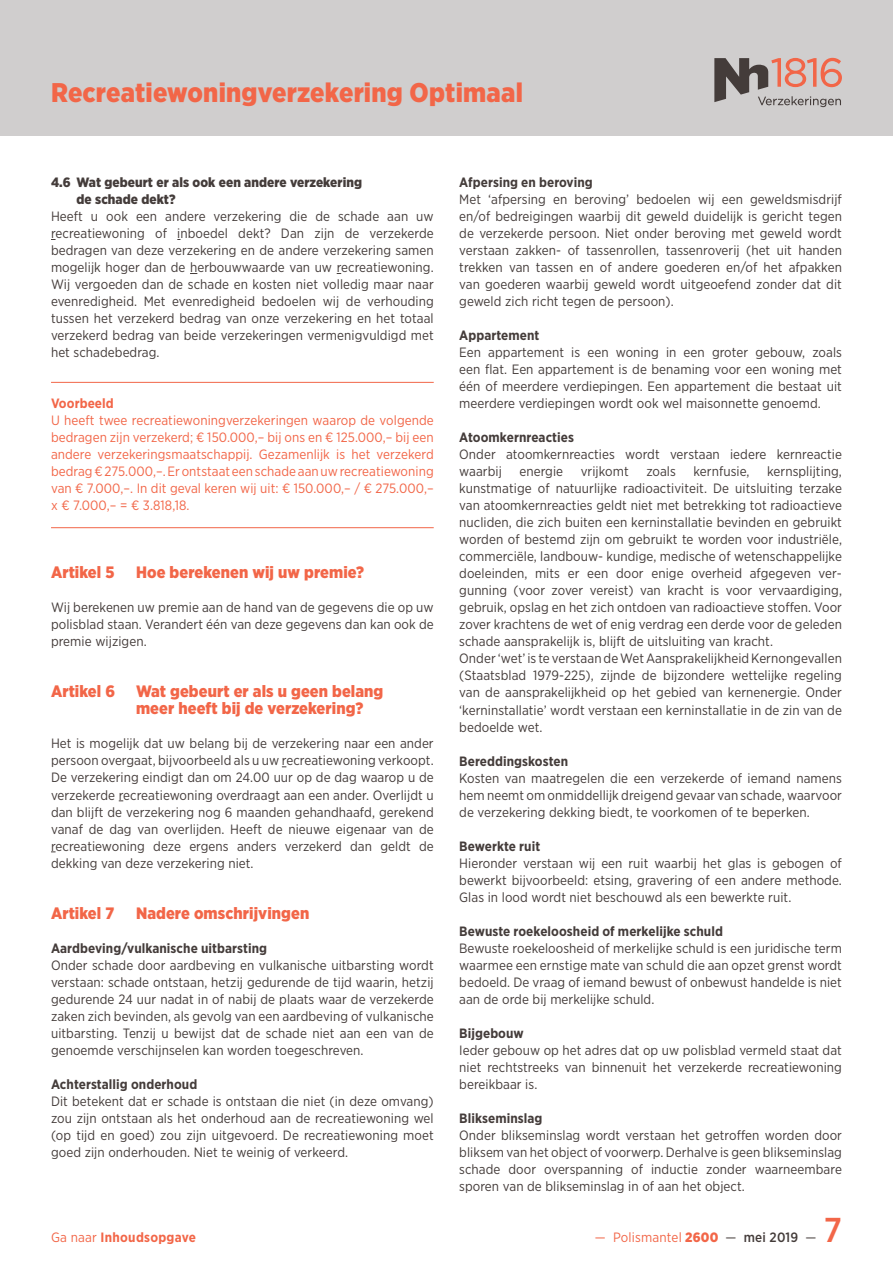
<style>
.page{position:relative;width:893px;height:1263px;background:#fff}
.page>*{position:absolute;margin:0;border:0;box-sizing:border-box;transform-origin:0 0}
.t1{font:500 34.5px "Gotham Narrow";color:#f26648}
.t2{font:900 27px "Gotham Narrow";letter-spacing:.01em;color:#f26648}
.t3{font:900 16.5px/17px "Gotham Narrow";letter-spacing:.005em;color:#f26648}
.t4{font:13.5px/17px "Gotham Narrow";letter-spacing:.005em;color:#443c3a;text-align:justify}
.t5{font:13.5px/17px "Gotham Narrow";letter-spacing:.005em;color:#f26648;text-align:justify}
.t6{font:700 13.5px "Gotham Narrow";letter-spacing:.005em;color:#443c3a}
.t7{font:900 13.5px/17px "Gotham Narrow";letter-spacing:.005em;color:#443c3a}
.t8{font:700 13.5px "Gotham Narrow";letter-spacing:.01em;color:#f26648}
.s1{font-weight:400}
.s2{font-weight:900}
.s3{color:#443c3a}
.s4{font-weight:500;color:#443c3a}
</style>
<div class="page">
<hr style="left:51px;top:382px;width:383px;height:1px;background:#f26648">
<hr style="left:51px;top:527px;width:383px;height:1px;background:#f26648">
<div style="left:0;top:0;width:893px;height:136px;background:#d0cece"></div>
<svg style="left:714px;top:58px;width:128px;height:49px"></svg>
<h2 class="t2" style="left:51px;top:74px;width:473px">Recreatiewoningverzekering Optimaal</h2>
<p class="t7" style="left:77px;top:174px;width:287px;text-indent:-26px">4.6 Wat gebeurt er als ook een andere verzekering de schade dekt?</p>
<p class="t4" style="left:51px;top:208px;width:384px">Heeft u ook een andere verzekering die de schade aan uw recreatiewoning of inboedel dekt? Dan zijn de verzekerde bedragen van deze verzekering en de andere verzekering samen mogelijk hoger dan de herbouwwaarde van uw recreatiewoning.<br>Wij vergoeden dan de schade en kosten niet volledig maar naar evenredigheid. Met evenredigheid bedoelen wij de verhouding tussen het verzekerd bedrag van onze verzekering en het totaal verzekerd bedrag van beide verzekeringen vermenigvuldigd met het schadebedrag.</p>
<p class="t8" style="left:51px;top:395px;width:64px">Voorbeeld</p>
<p class="t5" style="left:51px;top:412px;width:384px">U heeft twee recreatiewoningverzekeringen waarop de volgende bedragen zijn verzekerd; € 150.000,– bij ons en € 125.000,– bij een andere verzekeringsmaatschappij. Gezamenlijk is het verzekerd bedrag € 275.000,–. Er ontstaat een schade aan uw recreatiewoning van € 7.000,–. In dit geval keren wij uit: € 150.000,– / € 275.000,– x € 7.000,– = € 3.818,18.</p>
<p class="t3" style="left:51px;top:564px;width:65px">Artikel 5</p>
<p class="t3" style="left:136px;top:564px;width:230px">Hoe berekenen wij uw premie?</p>
<p class="t4" style="left:51px;top:599px;width:384px">Wij berekenen uw premie aan de hand van de gegevens die op uw polisblad staan. Verandert één van deze gegevens dan kan ook de premie wijzigen.</p>
<p class="t3" style="left:51px;top:683px;width:66px">Artikel 6</p>
<p class="t3" style="left:136px;top:683px;width:249px">Wat gebeurt er als u geen belang meer heeft bij de verzekering?</p>
<p class="t4" style="left:51px;top:735px;width:384px">Het is mogelijk dat uw belang bij de verzekering naar een ander persoon overgaat, bijvoorbeeld als u uw recreatiewoning verkoopt.<br>De verzekering eindigt dan om 24.00 uur op de dag waarop u de verzekerde recreatiewoning overdraagt aan een ander. Overlijdt u dan blijft de verzekering nog 6 maanden gehandhaafd, gerekend vanaf de dag van overlijden. Heeft de nieuwe eigenaar van de recreatiewoning deze ergens anders verzekerd dan geldt de dekking van deze verzekering niet.</p>
<p class="t3" style="left:51px;top:904px;width:65px">Artikel 7</p>
<p class="t3" style="left:136px;top:904px;width:175px">Nadere omschrijvingen</p>
<p class="t6" style="left:51px;top:939px;width:218px">Aardbeving/vulkanische uitbarsting</p>
<p class="t4" style="left:51px;top:956px;width:384px">Onder schade door aardbeving en vulkanische uitbarsting wordt verstaan: schade ontstaan, hetzij gedurende de tijd waarin, hetzij gedurende 24 uur nadat in of nabij de plaats waar de verzekerde zaken zich bevinden, als gevolg van een aardbeving of vulkanische uitbarsting. Tenzij u bewijst dat de schade niet aan een van de genoemde verschijnselen kan worden toegeschreven.</p>
<p class="t6" style="left:51px;top:1075px;width:148px">Achterstallig onderhoud</p>
<p class="t4" style="left:51px;top:1092px;width:384px">Dit betekent dat er schade is ontstaan die niet (in deze omvang) zou zijn ontstaan als het onderhoud aan de recreatiewoning wel (op tijd en goed) zou zijn uitgevoerd. De recreatiewoning moet goed zijn onderhouden. Niet te weinig of verkeerd.</p>
<p class="t8" style="left:51px;top:1228px;width:147px"><span class="s1">Ga naar</span> Inhoudsopgave</p>
<p class="t6" style="left:459px;top:174px;width:135px">Afpersing en beroving</p>
<p class="t4" style="left:459px;top:191px;width:384px">Met ‘afpersing en beroving’ bedoelen wij een geweldsmisdrijf en/of bedreigingen waarbij dit geweld duidelijk is gericht tegen de verzekerde persoon. Niet onder beroving met geweld wordt verstaan zakken- of tassenrollen, tassenroverij (het uit handen trekken van tassen en of andere goederen en/of het afpakken van goederen waarbij geweld wordt uitgeoefend zonder dat dit geweld zich richt tegen de persoon).</p>
<p class="t6" style="left:459px;top:327px;width:82px">Appartement</p>
<p class="t4" style="left:459px;top:344px;width:384px">Een appartement is een woning in een groter gebouw, zoals een flat. Een appartement is de benaming voor een woning met één of meerdere verdiepingen. Een appartement die bestaat uit meerdere verdiepingen wordt ook wel maisonnette genoemd.</p>
<p class="t6" style="left:459px;top:429px;width:116px">Atoomkernreacties</p>
<p class="t4" style="left:459px;top:446px;width:384px">Onder atoomkernreacties wordt verstaan iedere kernreactie waarbij</p>
<p class="t4" style="left:519px;top:463px;width:45px">energie</p>
<p class="t4" style="left:581px;top:463px;width:50px">vrijkomt</p>
<p class="t4" style="left:646px;top:463px;width:31px">zoals</p>
<p class="t4" style="left:693px;top:463px;width:58px">kernfusie,</p>
<p class="t4" style="left:459px;top:463px;width:384px;text-align:left;text-indent:308px">kernsplijting, kunstmatige of natuurlijke radioactiviteit. De uitsluiting terzake van atoomkernreacties geldt niet met betrekking tot radioactieve nucliden, die zich buiten een kerninstallatie bevinden en gebruikt worden of bestemd zijn om gebruikt te worden voor industriële, commerciële, landbouw- kundige, medische of wetenschappelijke doeleinden, mits er een door enige overheid afgegeven ver&shy;gunning (voor zover vereist) van kracht is voor vervaardiging, gebruik, opslag en het zich ontdoen van radioactieve stoffen. Voor zover krachtens de wet of enig verdrag een derde voor de geleden schade aansprakelijk is, blijft de uitsluiting van kracht.<br>Onder ‘wet’ is te verstaan de Wet Aansprakelijkheid Kernongevallen (Staatsblad 1979-225), zijnde de bijzondere wettelijke regeling van de aansprakelijkheid op het gebied van kernenergie. Onder ‘kerninstallatie’ wordt verstaan een kerninstallatie in de zin van de bedoelde wet.</p>
<p class="t6" style="left:459px;top:752px;width:110px">Bereddingskosten</p>
<p class="t4" style="left:459px;top:769px;width:384px">Kosten van maatregelen die een verzekerde of iemand namens hem neemt om onmiddellijk dreigend gevaar van schade, waarvoor de verzekering dekking biedt, te voorkomen of te beperken.</p>
<p class="t6" style="left:459px;top:837px;width:83px">Bewerkte ruit</p>
<p class="t4" style="left:459px;top:854px;width:384px">Hieronder verstaan wij een ruit waarbij het glas is gebogen of bewerkt bijvoorbeeld: etsing, gravering of een andere methode.<br>Glas in lood wordt niet beschouwd als een bewerkte ruit.</p>
<p class="t6" style="left:459px;top:922px;width:265px">Bewuste roekeloosheid of merkelijke schuld</p>
<p class="t4" style="left:459px;top:939px;width:384px">Bewuste roekeloosheid of merkelijke schuld is een juridische term waarmee een ernstige mate van schuld die aan opzet grenst wordt bedoeld. De vraag of iemand bewust of onbewust handelde is niet aan de orde bij merkelijke schuld.</p>
<p class="t6" style="left:459px;top:1024px;width:66px">Bijgebouw</p>
<p class="t4" style="left:459px;top:1041px;width:384px">Ieder gebouw op het adres dat op uw polisblad vermeld staat dat niet rechtstreeks van binnenuit het verzekerde recreatiewoning bereikbaar is.</p>
<p class="t6" style="left:459px;top:1109px;width:85px">Blikseminslag</p>
<p class="t4" style="left:459px;top:1126px;width:384px">Onder blikseminslag wordt verstaan het getroffen worden door bliksem van het object of voorwerp. Derhalve is geen blikseminslag schade door overspanning of inductie zonder waarneembare sporen van de blikseminslag in of aan het object.</p>
<p class="t5" style="left:595px;top:1228px;width:223px">— Polismantel <span class="s2">2600</span> <span class="s3">—</span> <span class="s4">mei 2019</span> <span class="s3">—</span></p>
<h1 class="t1" style="left:824px;top:1208px;width:20px">7</h1>
</div>
